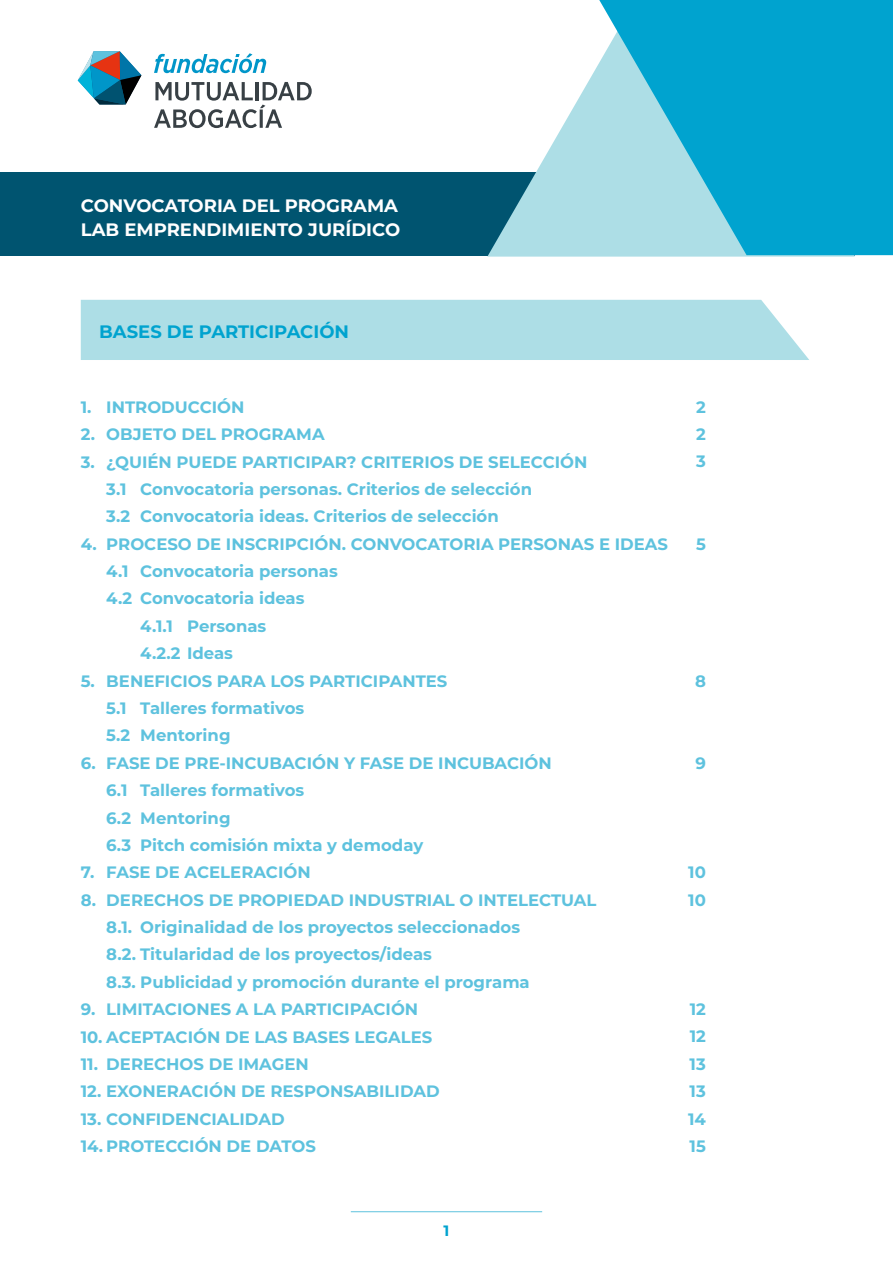
<style>
.page{position:relative;width:893px;height:1263px;background:#fff}
.page>*{position:absolute;margin:0;border:0;box-sizing:border-box;transform-origin:0 0}
.t1{font:700 18px/24px "Montserrat";color:#fff}
.t2{font:700 18px "Montserrat";color:#00a3cf}
.t3{font:700 16.5px/27.3px "Montserrat";color:#5ec2de}
.t4{font:700 15px "Montserrat";color:#00a3cf}
</style>
<div class="page">
<hr style="left:351px;top:1211px;width:191px;height:1px;background:#5ec2de">
<div style="left:0;top:172px;width:855px;height:84px;background:#005470"></div>
<svg style="left:487px;top:63px;width:368px;height:194px;fill:#addee6"></svg>
<svg style="left:599px;top:0;width:294px;height:255px;background:#2db2d5"></svg>
<svg style="left:78px;top:51px;width:64px;height:54px"></svg>
<svg style="left:154px;top:53px;width:112px;height:20px"></svg>
<svg style="left:154px;top:82px;width:158px;height:46px"></svg>
<div style="left:81px;top:300px;width:728px;height:60px;background:#addee6"></div>
<p class="t1" style="left:81px;top:193px;width:321px">CONVOCATORIA DEL PROGRAMA<br>LAB EMPRENDIMIENTO JURÍDICO</p>
<p class="t2" style="left:99px;top:319px;width:251px">BASES DE PARTICIPACIÓN</p>
<p class="t3" style="left:81px;top:392px;width:165px">1. INTRODUCCIÓN</p>
<p class="t3" style="left:81px;top:420px;width:245px">2. OBJETO DEL PROGRAMA</p>
<p class="t3" style="left:106px;top:447px;width:483px;text-indent:-26px">3. ¿QUIÉN PUEDE PARTICIPAR? CRITERIOS DE SELECCIÓN<br>3.1 Convocatoria personas. Criterios de selección<br>3.2 Convocatoria ideas. Criterios de selección</p>
<p class="t3" style="left:81px;top:529px;width:589px">4. PROCESO DE INSCRIPCIÓN. CONVOCATORIA PERSONAS E IDEAS</p>
<p class="t3" style="left:106px;top:557px;width:233px">4.1 Convocatoria personas</p>
<p class="t3" style="left:106px;top:584px;width:200px">4.2 Convocatoria ideas</p>
<p class="t3" style="left:140px;top:611px;width:128px">4.1.1 Personas</p>
<p class="t3" style="left:140px;top:639px;width:94px">4.2.2 Ideas</p>
<p class="t3" style="left:106px;top:666px;width:343px;text-indent:-26px">5. BENEFICIOS PARA LOS PARTICIPANTES<br>5.1 Talleres formativos<br>5.2 Mentoring</p>
<p class="t3" style="left:106px;top:748px;width:447px;text-indent:-26px">6. FASE DE PRE-INCUBACIÓN Y FASE DE INCUBACIÓN<br>6.1 Talleres formativos<br>6.2 Mentoring<br>6.3 Pitch comisión mixta y demoday</p>
<p class="t3" style="left:81px;top:858px;width:231px">7. FASE DE ACELERACIÓN</p>
<p class="t3" style="left:106px;top:885px;width:492px;text-indent:-26px">8. DERECHOS DE PROPIEDAD INDUSTRIAL O INTELECTUAL 8.1. Originalidad de los proyectos seleccionados<br>8.2. Titularidad de los proyectos/ideas<br>8.3. Publicidad y promoción durante el programa</p>
<p class="t3" style="left:81px;top:995px;width:339px">9. LIMITACIONES A LA PARTICIPACIÓN</p>
<p class="t3" style="left:81px;top:1022px;width:353px">10. ACEPTACIÓN DE LAS BASES LEGALES</p>
<p class="t3" style="left:81px;top:1049px;width:230px">11. DERECHOS DE IMAGEN</p>
<p class="t3" style="left:81px;top:1077px;width:360px">12. EXONERACIÓN DE RESPONSABILIDAD</p>
<p class="t3" style="left:81px;top:1104px;width:205px">13. CONFIDENCIALIDAD</p>
<p class="t3" style="left:81px;top:1132px;width:237px">14. PROTECCIÓN DE DATOS</p>
<p class="t3" style="left:696px;top:392px;width:11px;text-align:justify">2<br>2<br>3</p>
<p class="t3" style="left:696px;top:529px;width:11px">5</p>
<p class="t3" style="left:695px;top:666px;width:12px">8</p>
<p class="t3" style="left:695px;top:748px;width:12px">9</p>
<p class="t3" style="left:688px;top:858px;width:19px">10<br>10</p>
<p class="t3" style="left:688px;top:995px;width:19px;text-align:justify">12<br>12<br>13<br>13<br>14<br>15</p>
<p class="t4" style="left:444px;top:1219px;width:7px">1</p>
</div>
